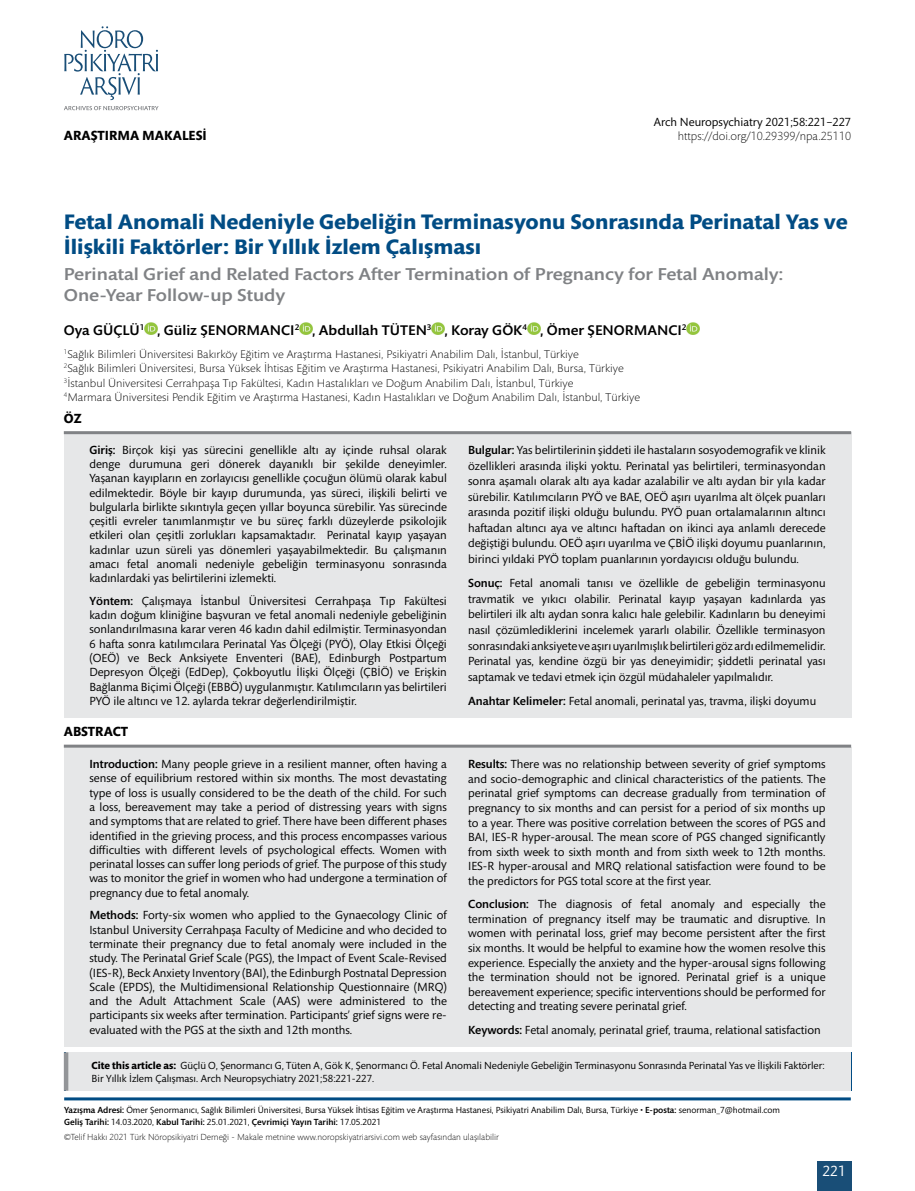
<style>
.page{position:relative;width:915px;height:1191px;background:#fff}
.page>*{position:absolute;margin:0;border:0;box-sizing:border-box;transform-origin:0 0}
.t1{font:700 21.3px/25.5px "Mundo Sans Std";color:#014c84;scale:1.05 1}
.t2{font:500 17.55px/21px "Mundo Sans Std";color:#808285;scale:1.11 1}
.t3{font:15px "Mundo Sans Std";color:#fff}
.t4{font:500 14.25px "Mundo Sans Std";color:#000;scale:1.05 1}
.t5{font:700 13.5px "Mundo Sans Std";color:#000}
.t6{font:12px/14.2px "Mundo Sans Std";color:#000;text-align:justify}
.t7{font:300 12px "Mundo Sans Std";color:#000}
.t8{font:300 11.4px/14.4px "Mundo Sans Std";color:#000;scale:1.05 1}
.t9{font:10.5px/13.5px "Mundo Sans Std";color:#000}
.t10{font:9px/12px "Mundo Sans Std";color:#000}
.t11{font:300 9px "Mundo Sans Std";color:#000}
.s1{font-weight:500}
.s2{font-weight:700}
</style>
<div class="page">
<div style="left:816px;top:1161px;width:34px;height:30px;background:#194e77"></div>
<svg style="left:64px;top:26px;width:94px;height:74px"></svg>
<svg style="left:64px;top:106px;width:94px;height:4px"></svg>
<svg style="left:144px;top:322px;width:13px;height:13px"></svg>
<svg style="left:299px;top:322px;width:13px;height:13px"></svg>
<svg style="left:431px;top:322px;width:13px;height:13px"></svg>
<svg style="left:527px;top:322px;width:13px;height:13px"></svg>
<svg style="left:686px;top:322px;width:13px;height:13px"></svg>
<div style="left:64px;top:747px;width:786px;height:299px;background:#e6e7e8"></div>
<hr style="left:64px;top:744px;width:786px;height:3px;background:#808285">
<div style="left:64px;top:432px;width:786px;height:285px;background:#e6e7e8"></div>
<hr style="left:64px;top:431px;width:786px;height:3px;background:#808285">
<div style="left:66px;top:1052px;width:784px;height:38px;background:#e6e7e8"></div>
<hr style="left:64px;top:1052px;width:4px;height:38px;background:#939598">
<hr style="left:64px;top:1097px;width:786px;height:3px;background:#014c84">
<p class="t5" style="left:64px;top:128px;width:144px">ARAŞTIRMA MAKALESİ</p>
<p class="t6" style="left:653px;top:115px;width:199px">Arch Neuropsychiatry 2021;58:221−227</p>
<p class="t7" style="left:677px;top:129px;width:175px">https://doi.org/10.29399/npa.25110</p>
<h1 class="t1" style="left:64px;top:209px;width:747px">Fetal Anomali Nedeniyle Gebeliğin Terminasyonu Sonrasında Perinatal Yas ve<br>İlişkili Faktörler: Bir Yıllık İzlem Çalışması</h1>
<h2 class="t2" style="left:64px;top:263px;width:649px">Perinatal Grief and Related Factors After Termination of Pregnancy for Fetal Anomaly:<br>One-Year Follow-up Study</h2>
<p class="t4" style="left:64px;top:322px;width:594px">Oya GÜÇLÜ<sup>1</sup> , Güliz ŞENORMANCI<sup>2</sup> , Abdullah TÜTEN<sup>3</sup> , Koray GÖK<sup>4</sup> , Ömer ŞENORMANCI<sup>2</sup></p>
<p class="t8" style="left:64px;top:347px;width:550px"><sup>1</sup>Sağlık Bilimleri Üniversitesi Bakırköy Eğitim ve Araştırma Hastanesi, Psikiyatri Anabilim Dalı, İstanbul, Türkiye<br><sup>2</sup>Sağlık Bilimleri Üniversitesi, Bursa Yüksek İhtisas Eğitim ve Araştırma Hastanesi, Psikiyatri Anabilim Dalı, Bursa, Türkiye <sup>3</sup>İstanbul Üniversitesi Cerrahpaşa Tıp Fakültesi, Kadın Hastalıkları ve Doğum Anabilim Dalı, İstanbul, Türkiye<br><sup>4</sup>Marmara Üniversitesi Pendik Eğitim ve Araştırma Hastanesi, Kadın Hastalıkları ve Doğum Anabilim Dalı, İstanbul, Türkiye</p>
<p class="t5" style="left:64px;top:411px;width:19px">ÖZ</p>
<p class="t6" style="left:89px;top:443px;width:359px"><span class="s1">Giriş:</span> Birçok kişi yas sürecini genellikle altı ay içinde ruhsal olarak denge durumuna geri dönerek dayanıklı bir şekilde deneyimler.<br>Yaşanan kayıpların en zorlayıcısı genellikle çocuğun ölümü olarak kabul edilmektedir. Böyle bir kayıp durumunda, yas süreci, ilişkili belirti ve bulgularla birlikte sıkıntıyla geçen yıllar boyunca sürebilir. Yas sürecinde çeşitli evreler tanımlanmıştır ve bu süreç farklı düzeylerde psikolojik etkileri olan çeşitli zorlukları kapsamaktadır. Perinatal kayıp yaşayan kadınlar uzun süreli yas dönemleri yaşayabilmektedir. Bu çalışmanın amacı fetal anomali nedeniyle gebeliğin terminasyonu sonrasında kadınlardaki yas belirtilerini izlemekti.</p>
<p class="t6" style="left:89px;top:594px;width:359px"><span class="s1">Yöntem:</span> Çalışmaya İstanbul Üniversitesi Cerrahpaşa Tıp Fakültesi kadın doğum kliniğine başvuran ve fetal anomali nedeniyle gebeliğinin sonlandırılmasına karar veren 46 kadın dahil edilmiştir. Terminasyondan 6 hafta sonra katılımcılara Perinatal Yas Ölçeği (PYÖ), Olay Etkisi Ölçeği (OEÖ) ve Beck Anksiyete Enventeri (BAE), Edinburgh Postpartum Depresyon Ölçeği (EdDep), Çokboyutlu İlişki Ölçeği (ÇBİÖ) ve Erişkin Bağlanma Biçimi Ölçeği (EBBÖ) uygulanmıştır. Katılımcıların yas belirtileri PYÖ ile altıncı ve 12. aylarda tekrar değerlendirilmiştir.</p>
<p class="t5" style="left:64px;top:724px;width:66px">ABSTRACT</p>
<p class="t6" style="left:89px;top:757px;width:359px"><span class="s1">Introduction:</span> Many people grieve in a resilient manner, often having a sense of equilibrium restored within six months. The most devastating type of loss is usually considered to be the death of the child. For such a loss, bereavement may take a period of distressing years with signs and symptoms that are related to grief. There have been different phases identified in the grieving process, and this process encompasses various difficulties with different levels of psychological effects. Women with perinatal losses can suffer long periods of grief. The purpose of this study was to monitor the grief in women who had undergone a termination of pregnancy due to fetal anomaly.</p>
<p class="t6" style="left:89px;top:908px;width:359px"><span class="s1">Methods:</span> Forty-six women who applied to the Gynaecology Clinic of Istanbul University Cerrahpaşa Faculty of Medicine and who decided to terminate their pregnancy due to fetal anomaly were included in the study. The Perinatal Grief Scale (PGS), the Impact of Event Scale-Revised (IES-R), Beck Anxiety Inventory (BAI), the Edinburgh Postnatal Depression Scale (EPDS), the Multidimensional Relationship Questionnaire (MRQ) and the Adult Attachment Scale (AAS) were administered to the participants six weeks after termination. Participants’ grief signs were re&shy;evaluated with the PGS at the sixth and 12th months.</p>
<p class="t6" style="left:468px;top:442px;width:359px;line-height:15.6px"><span class="s1">Bulgular:</span> Yas belirtilerinin şiddeti ile hastaların sosyodemografik ve klinik özellikleri arasında ilişki yoktu. Perinatal yas belirtileri, terminasyondan sonra aşamalı olarak altı aya kadar azalabilir ve altı aydan bir yıla kadar sürebilir. Katılımcıların PYÖ ve BAE, OEÖ aşırı uyarılma alt ölçek puanları arasında pozitif ilişki olduğu bulundu. PYÖ puan ortalamalarının altıncı haftadan altıncı aya ve altıncı haftadan on ikinci aya anlamlı derecede değiştiği bulundu. OEÖ aşırı uyarılma ve ÇBİÖ ilişki doyumu puanlarının, birinci yıldaki PYÖ toplam puanlarının yordayıcısı olduğu bulundu.</p>
<p class="t6" style="left:468px;top:575px;width:359px;line-height:15.6px"><span class="s1">Sonuç:</span> Fetal anomali tanısı ve özellikle de gebeliğin terminasyonu travmatik ve yıkıcı olabilir. Perinatal kayıp yaşayan kadınlarda yas belirtileri ilk altı aydan sonra kalıcı hale gelebilir. Kadınların bu deneyimi nasıl çözümlediklerini incelemek yararlı olabilir. Özellikle terminasyon sonrasındaki anksiyete ve aşırı uyarılmışlık belirtileri göz ardı edilmemelidir.<br>Perinatal yas, kendine özgü bir yas deneyimidir; şiddetli perinatal yası saptamak ve tedavi etmek için özgül müdahaleler yapılmalıdır.</p>
<p class="t6" style="left:468px;top:694px;width:349px"><span class="s1">Anahtar Kelimeler:</span> Fetal anomali, perinatal yas, travma, ilişki doyumu</p>
<p class="t6" style="left:468px;top:757px;width:359px"><span class="s1">Results:</span> There was no relationship between severity of grief symptoms and socio-demographic and clinical characteristics of the patients. The perinatal grief symptoms can decrease gradually from termination of pregnancy to six months and can persist for a period of six months up to a year. There was positive correlation between the scores of PGS and BAI, IES-R hyper-arousal. The mean score of PGS changed significantly from sixth week to sixth month and from sixth week to 12th months.<br>IES-R hyper-arousal and MRQ relational satisfaction were found to be the predictors for PGS total score at the first year.</p>
<p class="t6" style="left:468px;top:897px;width:359px"><span class="s1">Conclusion:</span> The diagnosis of fetal anomaly and especially the termination of pregnancy itself may be traumatic and disruptive. In women with perinatal loss, grief may become persistent after the first six months. It would be helpful to examine how the women resolve this experience. Especially the anxiety and the hyper-arousal signs following the termination should not be ignored. Perinatal grief is a unique bereavement experience; specific interventions should be performed for detecting and treating severe perinatal grief.</p>
<p class="t6" style="left:468px;top:1022px;width:354px"><span class="s1">Keywords:</span> Fetal anomaly, perinatal grief, trauma, relational satisfaction</p>
<p class="t9" style="left:92px;top:1058px;width:734px"><span class="s2">Cite this article as:</span> Güçlü O, Şenormancı G, Tüten A, Gök K, Şenormancı Ö. Fetal Anomali Nedeniyle Gebeliğin Terminasyonu Sonrasında Perinatal Yas ve İlişkili Faktörler:<br>Bir Yıllık İzlem Çalışması. Arch Neuropsychiatry 2021;58:221-227.</p>
<p class="t10" style="left:64px;top:1104px;width:717px"><span class="s1">Yazışma Adresi:</span> Ömer Şenormanıcı, Sağlık Bilimleri Üniversitesi, Bursa Yüksek İhtisas Eğitim ve Araştırma Hastanesi, Psikiyatri Anabilim Dalı, Bursa, Türkiye • <span class="s1">E-posta:</span> senorman_7@hotmail.com<br><span class="s1">Geliş Tarihi:</span> 14.03.2020, <span class="s1">Kabul Tarihi:</span> 25.01.2021, <span class="s1">Çevrimiçi Yayın Tarihi:</span> 17.05.2021</p>
<p class="t11" style="left:64px;top:1132px;width:436px">©Telif Hakkı 2021 Türk Nöropsikiyatri Derneği - Makale metnine www.noropskiyatriarsivi.com web sayfasından ulaşılabilir</p>
<p class="t3" style="left:822px;top:1162px;width:25px">221</p>
</div>
